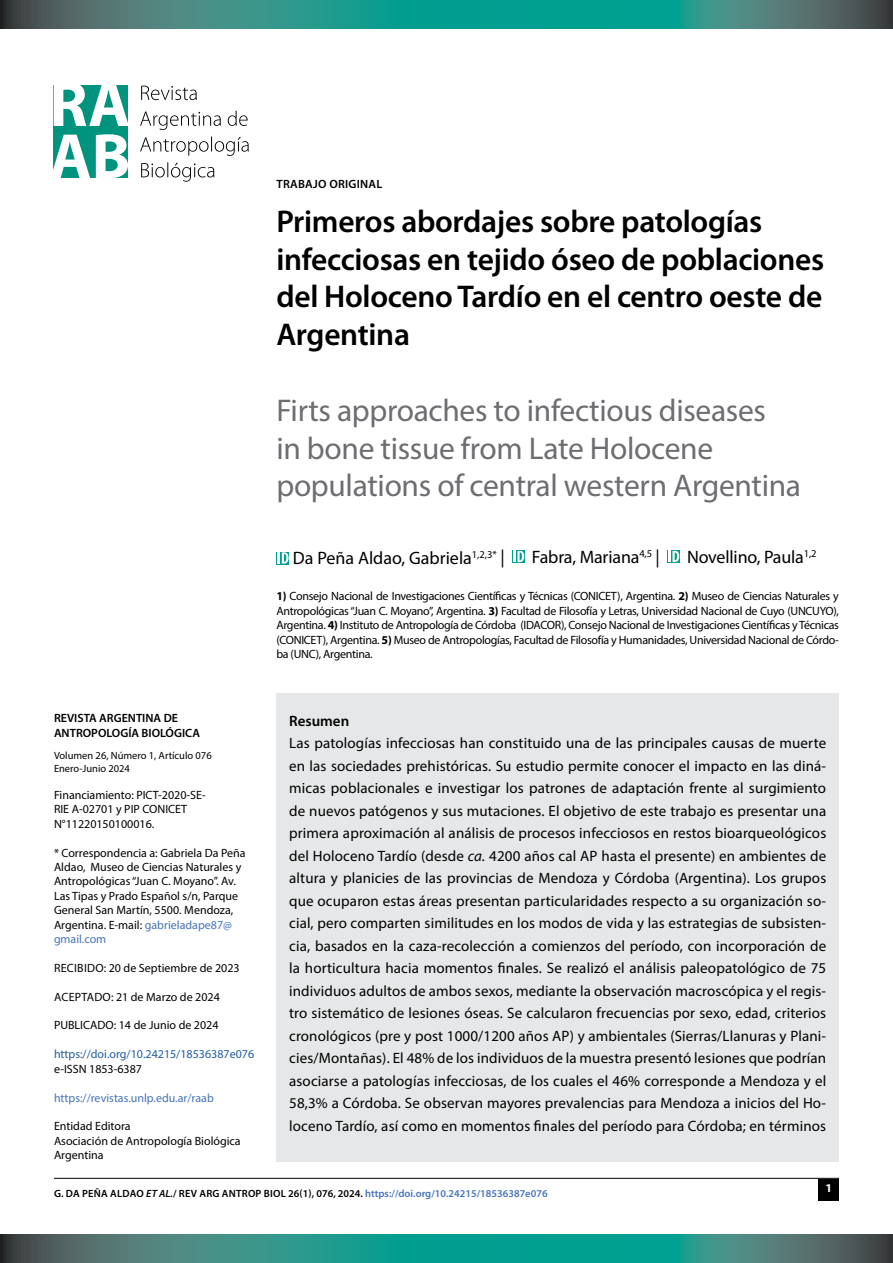
<style>
.page{position:relative;width:893px;height:1263px;background:#fff}
.page>*{position:absolute;margin:0;border:0;box-sizing:border-box;transform-origin:0 0}
.t1{font:600 31.5px/37.8px "Myriad Pro";letter-spacing:-.01em;color:#000}
.t2{font:31.5px/37.8px "Myriad Pro";letter-spacing:-.01em;color:#6d6e71}
.t3{font:18px "Myriad Pro";letter-spacing:-.01em;color:#000}
.t4{font:15px/22.5px "Myriad Pro";letter-spacing:.01em;color:#000;text-align:justify}
.t5{font:600 15px "Myriad Pro";color:#000}
.t6{font:12px/14.4px "Myriad Pro";color:#000}
.t7{font:600 12px/14.4px "Myriad Pro";color:#000}
.t8{font:12px "Myriad Pro";color:#215e9e}
.t9{font:12px "Myriad Pro";color:#4774ba}
.t10{font:600 12px "Myriad Pro";letter-spacing:.02em;color:#000}
.t11{font:700 12px "Myriad Pro";color:#fff}
.t12{font:600 10.5px "Myriad Pro";color:#000}
.t13{font:10.5px/13.2px "Myriad Pro";color:#000}
.s1{color:#4774ba}
.s2{font-weight:700}
.s3{font-style:italic}
</style>
<div class="page">
<hr style="left:54px;top:1178px;width:785px;height:1px;background:#000">
<svg style="left:0;top:0;width:893px;height:28px;background:#2c887f"></svg>
<svg style="left:0;top:1234px;width:893px;height:29px;background:#2c887f"></svg>
<div style="left:819px;top:1179px;width:20px;height:21px;background:#000"></div>
<div style="left:276px;top:693px;width:563px;height:468px;background:#e6e7e8"></div>
<div style="left:54px;top:85px;width:74px;height:93px;background:#00937d"></div>
<svg style="left:54px;top:85px;width:74px;height:41px"></svg>
<svg style="left:53px;top:135px;width:37px;height:43px"></svg>
<svg style="left:96px;top:134px;width:32px;height:44px"></svg>
<svg style="left:141px;top:162px;width:73px;height:20px"></svg>
<svg style="left:140px;top:137px;width:109px;height:19px"></svg>
<svg style="left:140px;top:111px;width:108px;height:19px"></svg>
<svg style="left:141px;top:86px;width:56px;height:14px"></svg>
<svg style="left:280px;top:552px;width:9px;height:12px"></svg>
<svg style="left:512px;top:550px;width:13px;height:13px"></svg>
<svg style="left:513px;top:551px;width:11px;height:11px"></svg>
<svg style="left:667px;top:550px;width:13px;height:13px"></svg>
<svg style="left:668px;top:551px;width:11px;height:11px"></svg>
<p class="t10" style="left:276px;top:176px;width:107px">TRABAJO ORIGINAL</p>
<h1 class="t1" style="left:276px;top:201px;width:549px">Primeros abordajes sobre patologías infecciosas en tejido óseo de poblaciones del Holoceno Tardío en el centro oeste de<br>Argentina</h1>
<h1 class="t2" style="left:276px;top:391px;width:526px">Firts approaches to infectious diseases<br>in bone tissue from Late Holocene populations of central western Argentina</h1>
<p class="t3" style="left:293px;top:547px;width:213px">Da Peña Aldao, Gabriela<sup>1,2,3*</sup> |</p>
<p class="t3" style="left:532px;top:546px;width:129px">Fabra, Mariana<sup>4,5</sup> |</p>
<p class="t3" style="left:687px;top:546px;width:131px">Novellino, Paula<sup>1,2</sup></p>
<p class="t7" style="left:54px;top:711px;width:148px">REVISTA ARGENTINA DE<br>ANTROPOLOGÍA BIOLÓGICA</p>
<p class="t13" style="left:54px;top:748px;width:159px">Volumen 26, Número 1, Artículo 076<br>Enero-Junio 2024</p>
<p class="t6" style="left:54px;top:788px;width:153px">Financiamiento: PICT-2020-SE-<br>RIE A-02701 y PIP CONICET<br>N°11220150100016.</p>
<p class="t6" style="left:54px;top:845px;width:193px">* Correspondencia a: Gabriela Da Peña Aldao, Museo de Ciencias Naturales y Antropológicas “Juan C. Moyano”. Av.<br>Las Tipas y Prado Español s/n, Parque General San Martín, 5500. Mendoza, Argentina. E-mail: <span class="s1">gabrieladape87@ gmail.com</span></p>
<p class="t6" style="left:54px;top:960px;width:187px">RECIBIDO: 20 de Septiembre de 2023</p>
<p class="t6" style="left:54px;top:989px;width:167px">ACEPTADO: 21 de Marzo de 2024</p>
<p class="t6" style="left:54px;top:1018px;width:166px">PUBLICADO: 14 de Junio de 2024</p>
<p class="t8" style="left:54px;top:1047px;width:202px">https://doi.org/10.24215/18536387e076</p>
<p class="t6" style="left:54px;top:1061px;width:90px">e-ISSN 1853-6387</p>
<p class="t9" style="left:54px;top:1090px;width:161px">https://revistas.unlp.edu.ar/raab</p>
<p class="t6" style="left:54px;top:1119px;width:188px">Entidad Editora<br>Asociación de Antropología Biológica<br>Argentina</p>
<p class="t6" style="left:276px;top:589px;width:564px;text-align:justify"><span class="s2">1)</span> Consejo Nacional de Investigaciones Científicas y Técnicas (CONICET), Argentina. <span class="s2">2)</span> Museo de Ciencias Naturales y Antropológicas “Juan C. Moyano”, Argentina. <span class="s2">3)</span> Facultad de Filosofía y Letras, Universidad Nacional de Cuyo (UNCUYO), Argentina. <span class="s2">4)</span> Instituto de Antropología de Córdoba (IDACOR), Consejo Nacional de Investigaciones Científicas y Técnicas (CONICET), Argentina. <span class="s2">5)</span> Museo de Antropologías, Facultad de Filosofía y Humanidades, Universidad Nacional de Córdo&shy;ba (UNC), Argentina.</p>
<p class="t5" style="left:289px;top:711px;width:62px">Resumen</p>
<p class="t4" style="left:289px;top:731px;width:539px">Las patologías infecciosas han constituido una de las principales causas de muerte en las sociedades prehistóricas. Su estudio permite conocer el impacto en las diná&shy;micas poblacionales e investigar los patrones de adaptación frente al surgimiento de nuevos patógenos y sus mutaciones. El objetivo de este trabajo es presentar una primera aproximación al análisis de procesos infecciosos en restos bioarqueológicos del Holoceno Tardío (desde <span class="s3">ca.</span> 4200 años cal AP hasta el presente) en ambientes de altura y planicies de las provincias de Mendoza y Córdoba (Argentina). Los grupos que ocuparon estas áreas presentan particularidades respecto a su organización so&shy;cial, pero comparten similitudes en los modos de vida y las estrategias de subsisten&shy;cia, basados en la caza-recolección a comienzos del período, con incorporación de la horticultura hacia momentos finales. Se realizó el análisis paleopatológico de 75 individuos adultos de ambos sexos, mediante la observación macroscópica y el regis&shy;tro sistemático de lesiones óseas. Se calcularon frecuencias por sexo, edad, criterios cronológicos (pre y post 1000/1200 años AP) y ambientales (Sierras/Llanuras y Plani&shy;cies/Montañas). El 48% de los individuos de la muestra presentó lesiones que podrían asociarse a patologías infecciosas, de los cuales el 46% corresponde a Mendoza y el 58,3% a Córdoba. Se observan mayores prevalencias para Mendoza a inicios del Ho&shy;loceno Tardío, así como en momentos finales del período para Córdoba; en términos</p>
<p class="t12" style="left:54px;top:1187px;width:495px">G. DA PEÑA ALDAO <span class="s3">ET AL.</span>/ REV ARG ANTROP BIOL 26(1), 076, 2024. <span class="s1">https://doi.org/10.24215/18536387e076</span></p>
<p class="t11" style="left:825px;top:1180px;width:8px">1</p>
</div>
